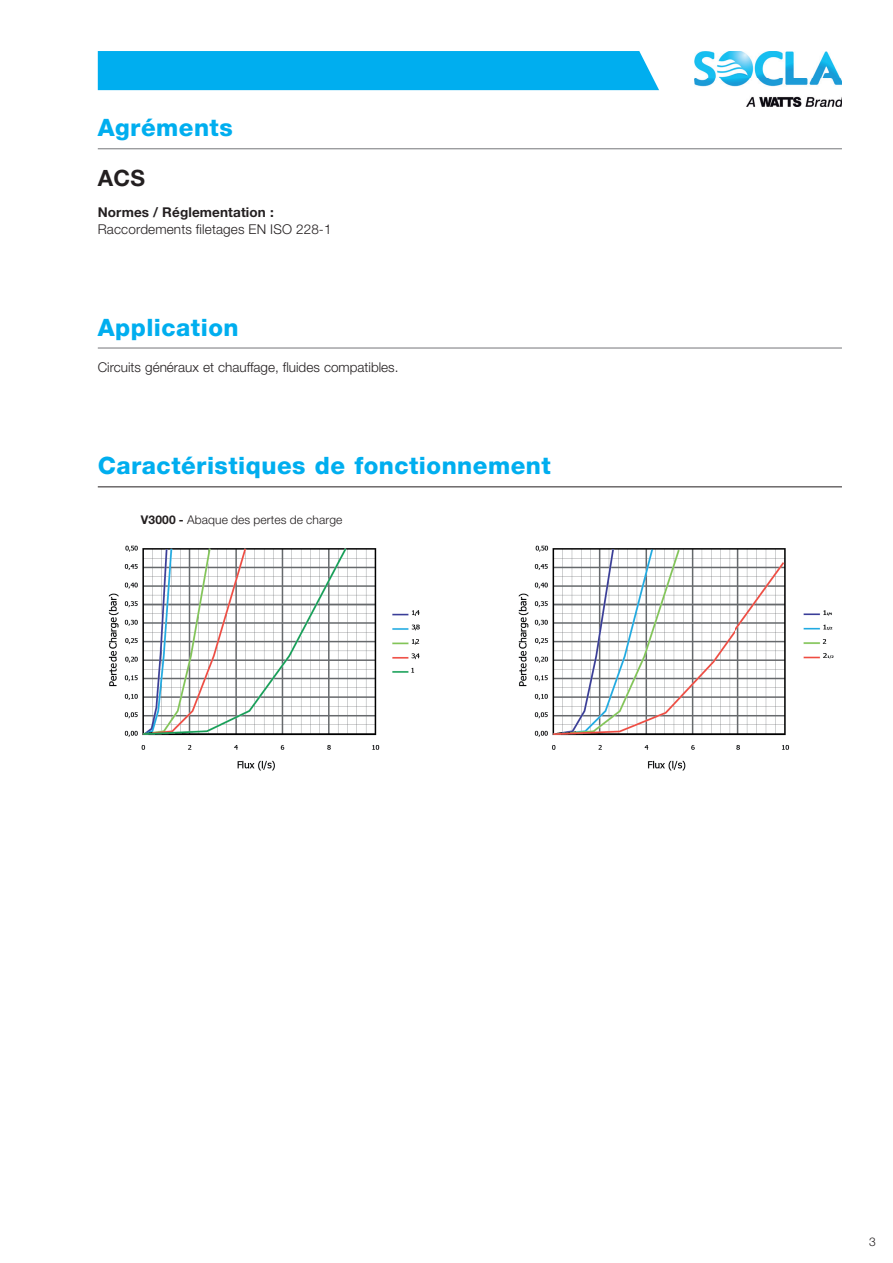
<style>
.page{position:relative;width:893px;height:1263px;background:#fff}
.page>*{position:absolute;margin:0;border:0;box-sizing:border-box;transform-origin:0 0}
.t1{font:800 24px "Helvetica Neue LT Std";letter-spacing:.02em;color:#00aeef}
.t2{font:700 22.5px "Helvetica Neue LT Std";color:#231f20}
.t3{font:300 13.5px "Helvetica Neue LT Std";color:#231f20}
.t4{font:700 13.5px "Helvetica Neue LT Std";letter-spacing:.01em;color:#231f20}
.t5{font:300 12px "Helvetica Neue LT Std";letter-spacing:.01em;color:#231f20}
.s1{font-weight:700}
</style>
<div class="page">
<div style="left:98px;top:51px;width:561px;height:39px;background:#00aeef"></div>
<img style="left:695px;top:51px;width:147px;height:56px">
<hr style="left:98px;top:348px;width:744px;height:1px;background:#757679">
<hr style="left:98px;top:148px;width:744px;height:1px;background:#757679">
<hr style="left:98px;top:486px;width:744px;height:1px;background:#231f20">
<img style="left:108px;top:545px;width:726px;height:226px">
<h1 class="t1" style="left:98px;top:113px;width:136px">Agréments</h1>
<h2 class="t2" style="left:98px;top:164px;width:49px">ACS</h2>
<p class="t4" style="left:98px;top:204px;width:177px">Normes / Réglementation :</p>
<p class="t3" style="left:98px;top:220px;width:235px">Raccordements filetages EN ISO 228-1</p>
<h1 class="t1" style="left:98px;top:313px;width:142px">Application</h1>
<p class="t3" style="left:98px;top:359px;width:302px">Circuits généraux et chauffage, fluides compatibles.</p>
<h1 class="t1" style="left:98px;top:451px;width:454px">Caractéristiques de fonctionnement</h1>
<p class="t5" style="left:141px;top:512px;width:203px"><span class="s1">V3000 -</span> Abaque des pertes de charge</p>
<p class="t5" style="left:869px;top:1234px;width:8px">3</p>
</div>
